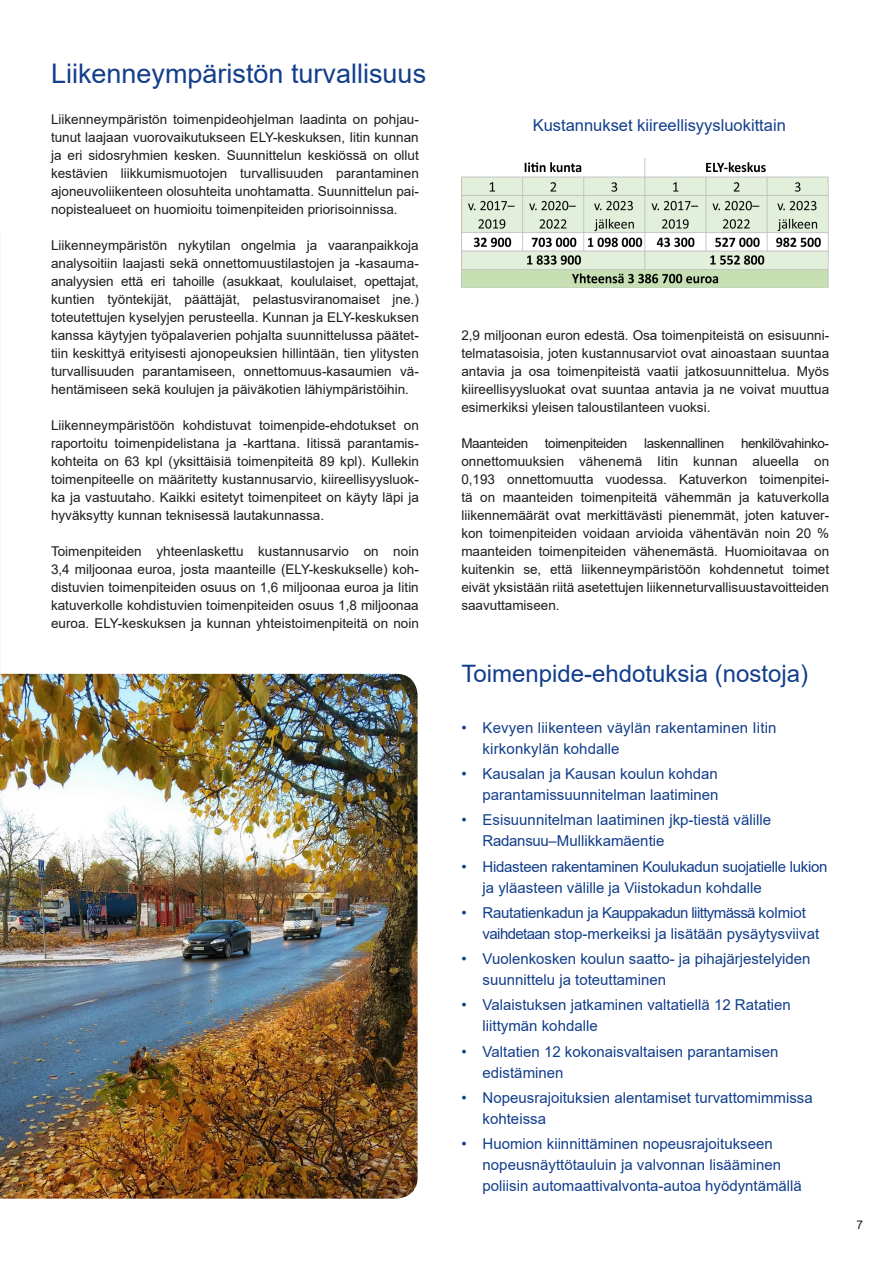
<style>
.page{position:relative;width:893px;height:1263px;background:#fff}
.page>*{position:absolute;margin:0;border:0;box-sizing:border-box;transform-origin:0 0}
.Otsikko{font:27px "Arial";color:#123e8b}
.Otsikko-2{font:24px "Arial";color:#123e8b}
.Otsikko-3{font:16.5px "Arial";color:#123e8b}
.t1{font:15px/21px "Arial";color:#123e8b}
.t2{font:15px/21px "Arial";letter-spacing:-.02em;color:#123e8b}
.Leipäteksti{font:13.5px/18px "Arial";color:#1d1d1b;text-align:justify}
.t3{font:12px "Arial";color:#1d1d1b}
</style>
<div class="page">
<svg style="left:0;top:230px;width:1px;height:444px"></svg>
<img style="left:461px;top:159px;width:368px;height:129px">
<img style="left:0;top:674px;width:418px;height:525px">
<p class="Otsikko" style="left:51px;top:55px;width:377px">Liikenneympäristön turvallisuus</p>
<p class="Leipäteksti" style="left:51px;top:110px;width:369px">Liikenneympäristön toimenpideohjelman laadinta on pohjau&shy;tunut laajaan vuorovaikutukseen ELY-keskuksen, Iitin kunnan ja eri sidosryhmien kesken. Suunnittelun keskiössä on ollut kestävien liikkumismuotojen turvallisuuden parantaminen ajoneuvoliikenteen olosuhteita unohtamatta. Suunnittelun pai&shy;nopistealueet on huomioitu toimenpiteiden priorisoinnissa.</p>
<p class="Leipäteksti" style="left:51px;top:236px;width:369px">Liikenneympäristön nykytilan ongelmia ja vaaranpaikkoja analysoitiin laajasti sekä onnettomuustilastojen ja -kasauma&shy;analyysien että eri tahoille (asukkaat, koululaiset, opettajat, kuntien työntekijät, päättäjät, pelastusviranomaiset jne.) toteutettujen kyselyjen perusteella. Kunnan ja ELY-keskuksen kanssa käytyjen työpalaverien pohjalta suunnittelussa päätet&shy;tiin keskittyä erityisesti ajonopeuksien hillintään, tien ylitysten turvallisuuden parantamiseen, onnettomuus-kasaumien vä&shy;hentämiseen sekä koulujen ja päiväkotien lähiympäristöihin.</p>
<p class="Leipäteksti" style="left:51px;top:416px;width:369px">Liikenneympäristöön kohdistuvat toimenpide-ehdotukset on raportoitu toimenpidelistana ja -karttana. Iitissä parantamis&shy;kohteita on 63 kpl (yksittäisiä toimenpiteitä 89 kpl). Kullekin toimenpiteelle on määritetty kustannusarvio, kiireellisyysluok&shy;ka ja vastuutaho. Kaikki esitetyt toimenpiteet on käyty läpi ja hyväksytty kunnan teknisessä lautakunnassa.</p>
<p class="Leipäteksti" style="left:51px;top:542px;width:369px">Toimenpiteiden yhteenlaskettu kustannusarvio on noin 3,4 miljoonaa euroa, josta maanteille (ELY-keskukselle) koh&shy;distuvien toimenpiteiden osuus on 1,6 miljoonaa euroa ja Iitin katuverkolle kohdistuvien toimenpiteiden osuus 1,8 miljoonaa euroa. ELY-keskuksen ja kunnan yhteistoimenpiteitä on noin</p>
<p class="Otsikko-3" style="left:533px;top:114px;width:255px">Kustannukset kiireellisyysluokittain</p>
<p class="Leipäteksti" style="left:461px;top:326px;width:369px">2,9 miljoonan euron edestä. Osa toimenpiteistä on esisuunni&shy;telmatasoisia, joten kustannusarviot ovat ainoastaan suuntaa antavia ja osa toimenpiteistä vaatii jatkosuunnittelua. Myös kiireellisyysluokat ovat suuntaa antavia ja ne voivat muuttua esimerkiksi yleisen taloustilanteen vuoksi.</p>
<p class="Leipäteksti" style="left:461px;top:434px;width:369px">Maanteiden toimenpiteiden laskennallinen henkilövahinko&shy;onnettomuuksien vähenemä Iitin kunnan alueella on 0,193 onnettomuutta vuodessa. Katuverkon toimenpitei&shy;tä on maanteiden toimenpiteitä vähemmän ja katuverkolla liikennemäärät ovat merkittävästi pienemmät, joten katuver&shy;kon toimenpiteiden voidaan arvioida vähentävän noin 20 % maanteiden toimenpiteiden vähenemästä. Huomioitavaa on kuitenkin se, että liikenneympäristöön kohdennetut toimet eivät yksistään riitä asetettujen liikenneturvallisuustavoitteiden saavuttamiseen.</p>
<p class="Otsikko-2" style="left:461px;top:657px;width:348px">Toimenpide-ehdotuksia (nostoja)</p>
<p class="t1" style="left:483px;top:717px;width:295px;text-indent:-21px">• Kevyen liikenteen väylän rakentaminen Iitin kirkonkylän kohdalle</p>
<p class="t1" style="left:461px;top:763px;width:259px;text-align:right">• Kausalan ja Kausan koulun kohdan parantamissuunnitelman laatiminen</p>
<p class="t1" style="left:483px;top:809px;width:290px;text-indent:-21px">• Esisuunnitelman laatiminen jkp-tiestä välille<br>Radansuu–Mullikkamäentie</p>
<p class="t2" style="left:483px;top:856px;width:346px;text-indent:-21px">• Hidasteen rakentaminen Koulukadun suojatielle lukion ja yläasteen välille ja Viistokadun kohdalle</p>
<p class="t2" style="left:483px;top:902px;width:338px;text-indent:-21px">• Rautatienkadun ja Kauppakadun liittymässä kolmiot vaihdetaan stop-merkeiksi ja lisätään pysäytysviivat</p>
<p class="t1" style="left:483px;top:948px;width:329px;text-indent:-21px">• Vuolenkosken koulun saatto- ja pihajärjestelyiden suunnittelu ja toteuttaminen</p>
<p class="t1" style="left:483px;top:994px;width:310px;text-indent:-21px">• Valaistuksen jatkaminen valtatiellä 12 Ratatien liittymän kohdalle</p>
<p class="t1" style="left:483px;top:1041px;width:297px;text-indent:-21px">• Valtatien 12 kokonaisvaltaisen parantamisen edistäminen</p>
<p class="t1" style="left:483px;top:1087px;width:332px;text-indent:-21px">• Nopeusrajoituksien alentamiset turvattomimmissa kohteissa</p>
<p class="t1" style="left:483px;top:1133px;width:321px;text-indent:-21px">• Huomion kiinnittäminen nopeusrajoitukseen nopeusnäyttötauluin ja valvonnan lisääminen poliisin automaattivalvonta-autoa hyödyntämällä</p>
<p class="t3" style="left:856px;top:1216px;width:8px">7</p>
</div>
